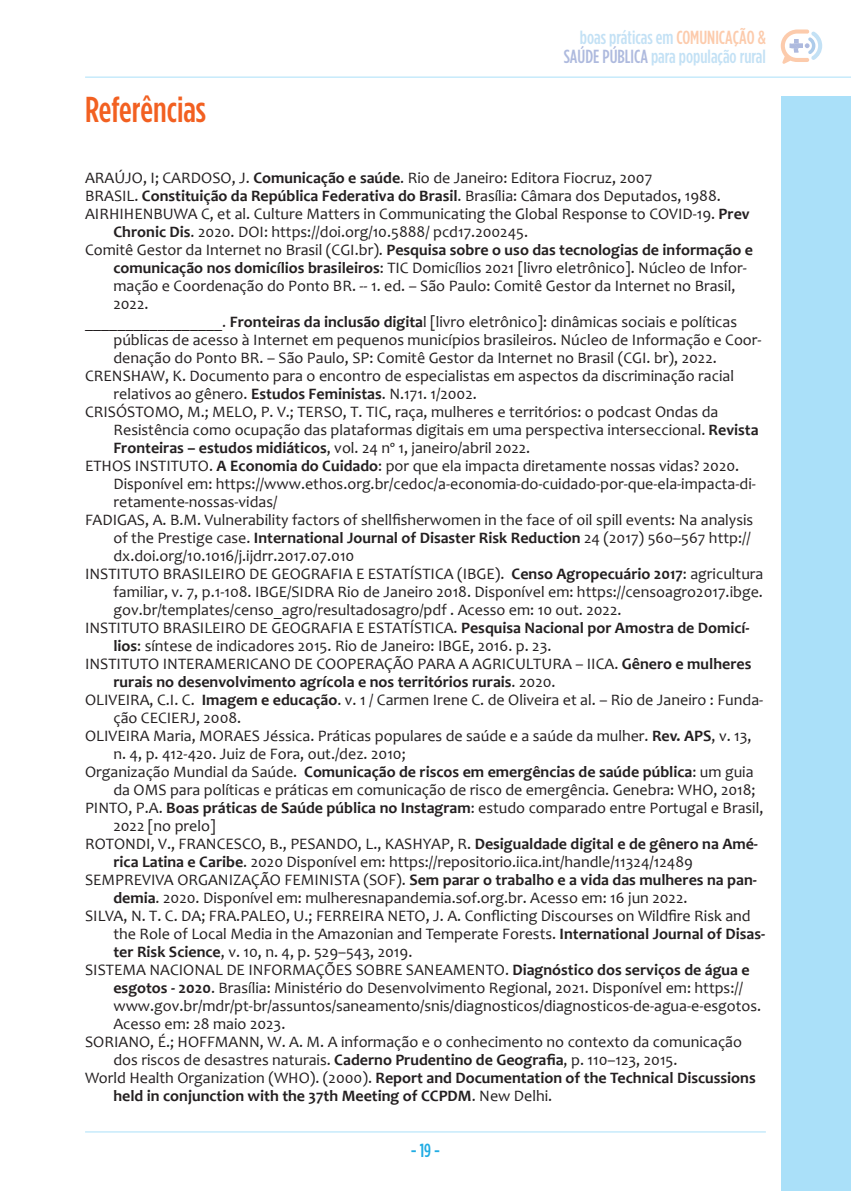
<style>
.page{position:relative;width:851px;height:1191px;background:#fff}
.page>*{position:absolute;margin:0;border:0;box-sizing:border-box;transform-origin:0 0}
.t1{font:500 36px "Gotham Condensed";color:#f26021}
.t2{font:500 19px/19px "Gotham Condensed";color:#c3e1f5;text-align:right}
.t3{font:500 19px "Gotham Condensed";color:#20ace3}
.corpo{font:16px/18px "Candara";color:#231f20}
.corpo-2{font:700 16px/18px "Candara";color:#231f20}
.s1{color:#fccbac}
.s2{color:#aebade}
.s3{font-weight:700}
.s4{font-weight:400}
</style>
<div class="page">
<svg style="left:780px;top:29px;width:42px;height:35px"></svg>
<hr style="left:85px;top:77px;width:765px;height:1px;background:#aae0f9">
<hr style="left:85px;top:1131px;width:680px;height:1px;background:#aae0f9">
<div style="left:780px;top:96px;width:70px;height:1095px;background:#aae0f9"></div>
<p class="t1" style="left:85px;top:89px;width:122px">Referências</p>
<p class="t2" style="left:563px;top:28px;width:204px">boas práticas em <span class="s1">COMUNICAÇÃO &amp;<br></span><span class="s2">SAÚDE PÚBLICA</span> para população rural</p>
<p class="corpo" style="left:85px;top:169px;width:568px">ARAÚJO, I; CARDOSO, J. <span class="s3">Comunicação e saúde</span>. Rio de Janeiro: Editora Fiocruz, 2007</p>
<p class="corpo" style="left:85px;top:187px;width:637px">BRASIL. <span class="s3">Constituição da República Federativa do Brasil</span>. Brasília: Câmara dos Deputados, 1988.</p>
<p class="corpo" style="left:113px;top:205px;width:637px;text-indent:-28px">AIRHIHENBUWA C, et al. Culture Matters in Communicating the Global Response to COVID-19. <span class="s3">Prev<br>Chronic Dis</span>. 2020. DOI: https://doi.org/10.5888/ pcd17.200245.</p>
<p class="corpo" style="left:113px;top:241px;width:641px;text-indent:-28px">Comitê Gestor da Internet no Brasil (CGI.br). <span class="s3">Pesquisa sobre o uso das tecnologias de informação e comunicação nos domicílios brasileiros</span>: TIC Domicílios 2021 [livro eletrônico]. Núcleo de Infor&shy;mação e Coordenação do Ponto BR. -- 1. ed. – São Paulo: Comitê Gestor da Internet no Brasil, 2022.</p>
<p class="corpo" style="left:113px;top:313px;width:649px;text-indent:-28px">_________________. <span class="s3">Fronteiras da inclusão digita</span>l [livro eletrônico]: dinâmicas sociais e políticas públicas de acesso à Internet em pequenos municípios brasileiros. Núcleo de Informação e Coor&shy;denação do Ponto BR. – São Paulo, SP: Comitê Gestor da Internet no Brasil (CGI. br), 2022.</p>
<p class="corpo" style="left:113px;top:367px;width:622px;text-indent:-28px">CRENSHAW, K. Documento para o encontro de especialistas em aspectos da discriminação racial relativos ao gênero. <span class="s3">Estudos Feministas</span>. N.171. 1/2002.</p>
<p class="corpo" style="left:113px;top:403px;width:646px;text-indent:-28px">CRISÓSTOMO, M.; MELO, P. V.; TERSO, T. TIC, raça, mulheres e territórios: o podcast Ondas da<br>Resistência como ocupação das plataformas digitais em uma perspectiva interseccional. <span class="s3">Revista<br>Fronteiras – estudos midiáticos</span>, vol. 24 nº 1, janeiro/abril 2022.</p>
<p class="corpo" style="left:113px;top:457px;width:643px;text-indent:-28px">ETHOS INSTITUTO. <span class="s3">A Economia do Cuidado</span>: por que ela impacta diretamente nossas vidas? 2020.<br>Disponível em: https://www.ethos.org.br/cedoc/a-economia-do-cuidado-por-que-ela-impacta-di&shy;retamente-nossas-vidas/</p>
<p class="corpo" style="left:113px;top:511px;width:641px;text-indent:-28px">FADIGAS, A. B.M. Vulnerability factors of shellfisherwomen in the face of oil spill events: Na analysis of the Prestige case. <span class="s3">International Journal of Disaster Risk Reduction</span> 24 (2017) 560–567 http:// dx.doi.org/10.1016/j.ijdrr.2017.07.010</p>
<p class="corpo" style="left:113px;top:565px;width:651px;text-align:justify;text-indent:-28px">INSTITUTO BRASILEIRO DE GEOGRAFIA E ESTATÍSTICA (IBGE). <span class="s3">Censo Agropecuário 2017</span>: agricultura familiar, v. 7, p.1-108. IBGE/SIDRA Rio de Janeiro 2018. Disponível em: https://censoagro2017.ibge. gov.br/templates/censo_agro/resultadosagro/pdf . Acesso em: 10 out. 2022.</p>
<p class="corpo" style="left:113px;top:619px;width:637px;text-indent:-28px">INSTITUTO BRASILEIRO DE GEOGRAFIA E ESTATÍSTICA. <span class="s3">Pesquisa Nacional por Amostra de Domicí&shy;lios</span>: síntese de indicadores 2015. Rio de Janeiro: IBGE, 2016. p. 23.</p>
<p class="corpo-2" style="left:113px;top:655px;width:639px;text-indent:-28px"><span class="s4">INSTITUTO INTERAMERICANO DE COOPERAÇÃO PARA A AGRICULTURA – IICA.</span> Gênero e mulheres rurais no desenvolvimento agrícola e nos territórios rurais<span class="s4">. 2020.</span></p>
<p class="corpo" style="left:113px;top:691px;width:651px;text-indent:-28px">OLIVEIRA, C.I. C. <span class="s3">Imagem e educação</span>. v. 1 / Carmen Irene C. de Oliveira et al. – Rio de Janeiro : Funda&shy;ção CECIERJ, 2008.</p>
<p class="corpo" style="left:113px;top:727px;width:639px;text-indent:-28px">OLIVEIRA Maria, MORAES Jéssica. Práticas populares de saúde e a saúde da mulher. <span class="s3">Rev. APS</span>, v. 13, n. 4, p. 412-420. Juiz de Fora, out./dez. 2010;</p>
<p class="corpo" style="left:85px;top:763px;width:672px;text-align:right">Organização Mundial da Saúde. <span class="s3">Comunicação de riscos em emergências de saúde pública</span>: um guia da OMS para políticas e práticas em comunicação de risco de emergência. Genebra: WHO, 2018;</p>
<p class="corpo" style="left:113px;top:799px;width:651px;text-indent:-28px">PINTO, P.A. <span class="s3">Boas práticas de Saúde pública no Instagram</span>: estudo comparado entre Portugal e Brasil,<br>2022 [no prelo]</p>
<p class="corpo" style="left:113px;top:835px;width:646px;text-indent:-28px">ROTONDI, V., FRANCESCO, B., PESANDO, L., KASHYAP, R. <span class="s3">Desigualdade digital e de gênero na Amé&shy;rica Latina e Caribe</span>. 2020 Disponível em: https://repositorio.iica.int/handle/11324/12489</p>
<p class="corpo" style="left:113px;top:871px;width:644px;text-indent:-28px">SEMPREVIVA ORGANIZAÇÃO FEMINISTA (SOF). <span class="s3">Sem parar o trabalho e a vida das mulheres na pan&shy;demia</span>. 2020. Disponível em: mulheresnapandemia.sof.org.br. Acesso em: 16 jun 2022.</p>
<p class="corpo" style="left:113px;top:907px;width:653px;text-indent:-28px">SILVA, N. T. C. DA; FRA.PALEO, U.; FERREIRA NETO, J. A. Conflicting Discourses on Wildfire Risk and the Role of Local Media in the Amazonian and Temperate Forests. <span class="s3">International Journal of Disas&shy;ter Risk Science</span>, v. 10, n. 4, p. 529–543, 2019.</p>
<p class="corpo" style="left:113px;top:961px;width:649px;text-indent:-28px">SISTEMA NACIONAL DE INFORMAÇÕES SOBRE SANEAMENTO. <span class="s3">Diagnóstico dos serviços de água e esgotos - 2020</span>. Brasília: Ministério do Desenvolvimento Regional, 2021. Disponível em: https:// www.gov.br/mdr/pt-br/assuntos/saneamento/snis/diagnosticos/diagnosticos-de-agua-e-esgotos.<br>Acesso em: 28 maio 2023.</p>
<p class="corpo" style="left:113px;top:1033px;width:630px;text-indent:-28px">SORIANO, É.; HOFFMANN, W. A. M. A informação e o conhecimento no contexto da comunicação dos riscos de desastres naturais. <span class="s3">Caderno Prudentino de Geografia</span>, p. 110–123, 2015.</p>
<p class="corpo-2" style="left:113px;top:1069px;width:643px;text-indent:-28px"><span class="s4">World Health Organization (WHO). (2000).</span> Report and Documentation of the Technical Discussions held in conjunction with the 37th Meeting of CCPDM<span class="s4">. New Delhi.</span></p>
<p class="t3" style="left:410px;top:1140px;width:31px">- 19 -</p>
</div>
